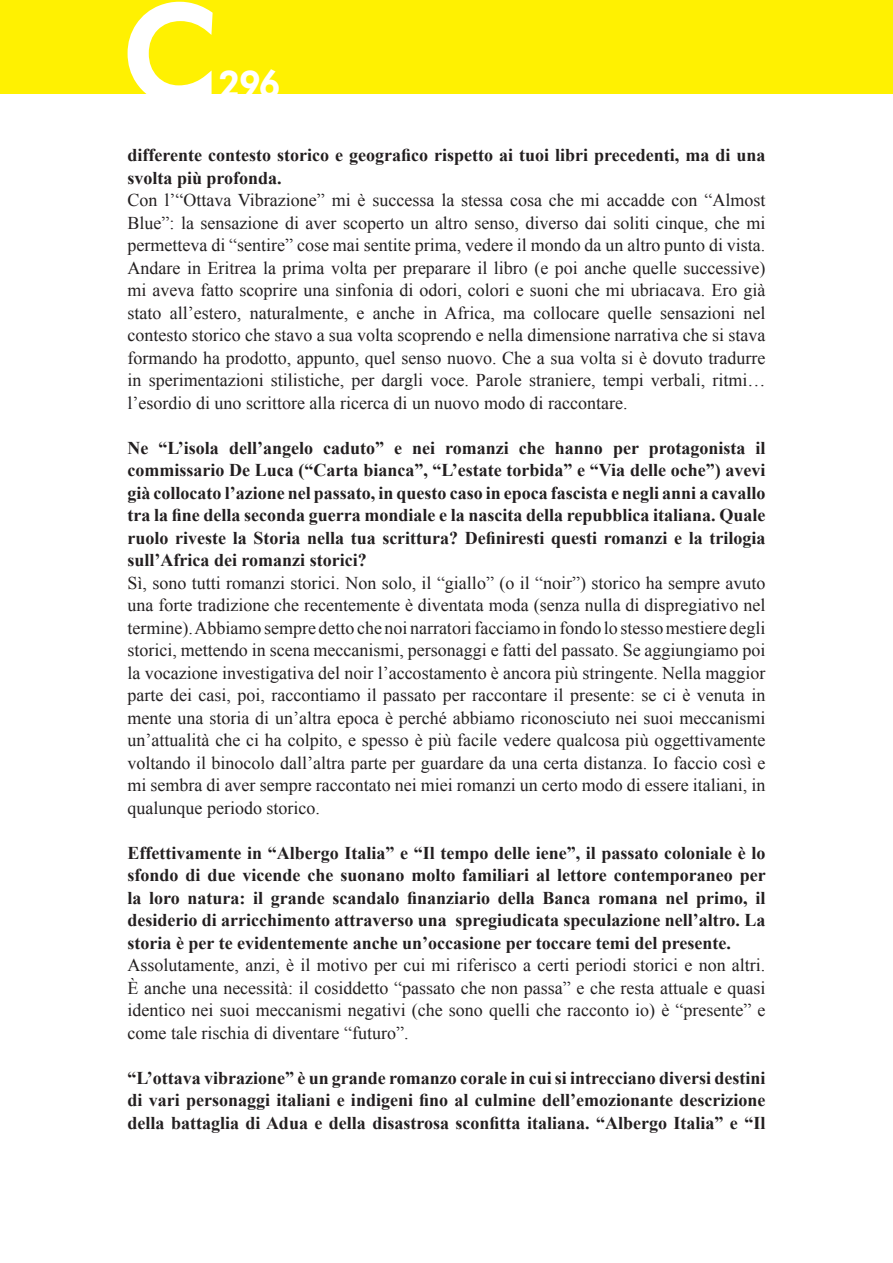
<style>
.page{position:relative;width:893px;height:1263px;background:#fff}
.page>*{position:absolute;margin:0;border:0;box-sizing:border-box;transform-origin:0 0}
.t1{font:36px "Motor Oil 1937 M54";color:#fff}
.t2{font:18px/22.5px "Times New Roman";color:#231f20;text-align:justify}
.t3{font:700 18px/22.5px "Times New Roman";color:#231f20;text-align:justify}
</style>
<div class="page">
<div style="left:0;top:0;width:893px;height:94px;background:#fff101"></div>
<svg style="left:128px;top:2px;width:85px;height:92px"></svg>
<h1 class="t1" style="left:217px;top:68px;width:65px">296</h1>
<p class="t3" style="left:128px;top:144px;width:639px">differente contesto storico e geografico rispetto ai tuoi libri precedenti, ma di una svolta più profonda.</p>
<p class="t2" style="left:128px;top:189px;width:639px">Con l’“Ottava Vibrazione” mi è successa la stessa cosa che mi accadde con “Almost Blue”: la sensazione di aver scoperto un altro senso, diverso dai soliti cinque, che mi permetteva di “sentire” cose mai sentite prima, vedere il mondo da un altro punto di vista.<br>Andare in Eritrea la prima volta per preparare il libro (e poi anche quelle successive) mi aveva fatto scoprire una sinfonia di odori, colori e suoni che mi ubriacava. Ero già stato all’estero, naturalmente, e anche in Africa, ma collocare quelle sensazioni nel contesto storico che stavo a sua volta scoprendo e nella dimensione narrativa che si stava formando ha prodotto, appunto, quel senso nuovo. Che a sua volta si è dovuto tradurre in sperimentazioni stilistiche, per dargli voce. Parole straniere, tempi verbali, ritmi… l’esordio di uno scrittore alla ricerca di un nuovo modo di raccontare.</p>
<p class="t3" style="left:128px;top:436px;width:639px">Ne “L’isola dell’angelo caduto” e nei romanzi che hanno per protagonista il commissario De Luca (“Carta bianca”, “L’estate torbida” e “Via delle oche”) avevi già collocato l’azione nel passato, in questo caso in epoca fascista e negli anni a cavallo tra la fine della seconda guerra mondiale e la nascita della repubblica italiana. Quale ruolo riveste la Storia nella tua scrittura? Definiresti questi romanzi e la trilogia sull’Africa dei romanzi storici?</p>
<p class="t2" style="left:128px;top:571px;width:639px">Sì, sono tutti romanzi storici. Non solo, il “giallo” (o il “noir”) storico ha sempre avuto una forte tradizione che recentemente è diventata moda (senza nulla di dispregiativo nel termine). Abbiamo sempre detto che noi narratori facciamo in fondo lo stesso mestiere degli storici, mettendo in scena meccanismi, personaggi e fatti del passato. Se aggiungiamo poi la vocazione investigativa del noir l’accostamento è ancora più stringente. Nella maggior parte dei casi, poi, raccontiamo il passato per raccontare il presente: se ci è venuta in mente una storia di un’altra epoca è perché abbiamo riconosciuto nei suoi meccanismi un’attualità che ci ha colpito, e spesso è più facile vedere qualcosa più oggettivamente voltando il binocolo dall’altra parte per guardare da una certa distanza. Io faccio così e mi sembra di aver sempre raccontato nei miei romanzi un certo modo di essere italiani, in qualunque periodo storico.</p>
<p class="t3" style="left:128px;top:841px;width:640px">Effettivamente in “Albergo Italia” e “Il tempo delle iene”, il passato coloniale è lo sfondo di due vicende che suonano molto familiari al lettore contemporaneo per la loro natura: il grande scandalo finanziario della Banca romana nel primo, il desiderio di arricchimento attraverso una spregiudicata speculazione nell’altro. La storia è per te evidentemente anche un’occasione per toccare temi del presente.</p>
<p class="t2" style="left:128px;top:954px;width:639px">Assolutamente, anzi, è il motivo per cui mi riferisco a certi periodi storici e non altri.<br>È anche una necessità: il cosiddetto “passato che non passa” e che resta attuale e quasi identico nei suoi meccanismi negativi (che sono quelli che racconto io) è “presente” e come tale rischia di diventare “futuro”.</p>
<p class="t3" style="left:128px;top:1066px;width:639px">“L’ottava vibrazione” è un grande romanzo corale in cui si intrecciano diversi destini di vari personaggi italiani e indigeni fino al culmine dell’emozionante descrizione della battaglia di Adua e della disastrosa sconfitta italiana. “Albergo Italia” e “Il</p>
</div>
